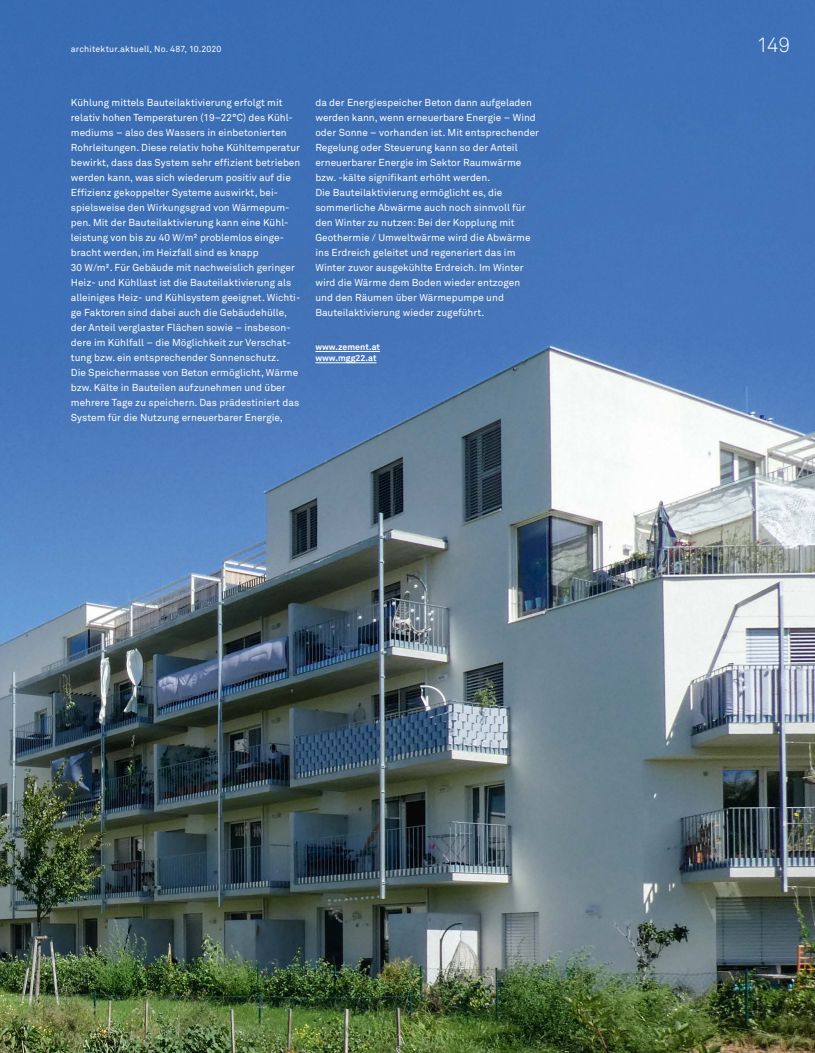
<style>
.page{position:relative;width:815px;height:1053px;background:#fff}
.page>*{position:absolute;margin:0;border:0;box-sizing:border-box;transform-origin:0 0}
.t1{font:20.62px "Akkurat Light Pro";color:#fff}
.t2{font:10px/15px "Akkurat Pro";letter-spacing:.005em;color:#fff}
.t3{font:8.75px "Akkurat Pro";letter-spacing:.015em;color:#fff}
.t4{font:700 8.75px/11.2px "Akkurat";letter-spacing:.005em;color:#fff}
</style>
<div class="page">
<img style="left:0;top:0;width:815px;height:1052px">
<hr style="left:315px;top:351px;width:65px;height:1px;background:#fff">
<hr style="left:315px;top:362px;width:62px;height:1px;background:#fff">
<p class="t3" style="left:71px;top:43px;width:152px">architektur.aktuell, No. 487, 10.2020</p>
<h1 class="t1" style="left:757px;top:32px;width:35px">149</h1>
<p class="t2" style="left:71px;top:95px;width:231px">Kühlung mittels Bauteilaktivierung erfolgt mit relativ hohen Temperaturen (19–22°C) des Kühl&shy;mediums – also des Wassers in einbetonierten Rohrleitungen. Diese relativ hohe Kühltemperatur bewirkt, dass das System sehr effizient betrieben werden kann, was sich wiederum positiv auf die Effizienz gekoppelter Systeme auswirkt, bei&shy;spielsweise den Wirkungsgrad von Wärmepum&shy;pen. Mit der Bauteilaktivierung kann eine Kühl&shy;leistung von bis zu 40 W/m² problemlos einge&shy;bracht werden, im Heizfall sind es knapp<br>30 W/m². Für Gebäude mit nachweislich geringer Heiz- und Kühllast ist die Bauteilaktivierung als alleiniges Heiz- und Kühlsystem geeignet. Wichti&shy;ge Faktoren sind dabei auch die Gebäudehülle, der Anteil verglaster Flächen sowie – insbeson&shy;dere im Kühlfall – die Möglichkeit zur Verschat&shy;tung bzw. ein entsprechender Sonnenschutz.<br>Die Speichermasse von Beton ermöglicht, Wärme bzw. Kälte in Bauteilen aufzunehmen und über mehrere Tage zu speichern. Das prädestiniert das System für die Nutzung erneuerbarer Energie,</p>
<p class="t2" style="left:315px;top:95px;width:225px">da der Energiespeicher Beton dann aufgeladen werden kann, wenn erneuerbare Energie – Wind oder Sonne – vorhanden ist. Mit entsprechender Regelung oder Steuerung kann so der Anteil erneuerbarer Energie im Sektor Raumwärme bzw. -kälte signifikant erhöht werden.<br>Die Bauteilaktivierung ermöglicht es, die sommerliche Abwärme auch noch sinnvoll für den Winter zu nutzen: Bei der Kopplung mit Geothermie / Umweltwärme wird die Abwärme ins Erdreich geleitet und regeneriert das im Winter zuvor ausgekühlte Erdreich. Im Winter wird die Wärme dem Boden wieder entzogen und den Räumen über Wärmepumpe und Bauteilaktivierung wieder zugeführt.</p>
<p class="t4" style="left:315px;top:341px;width:66px">www.zement.at www.mgg22.at</p>
</div>
